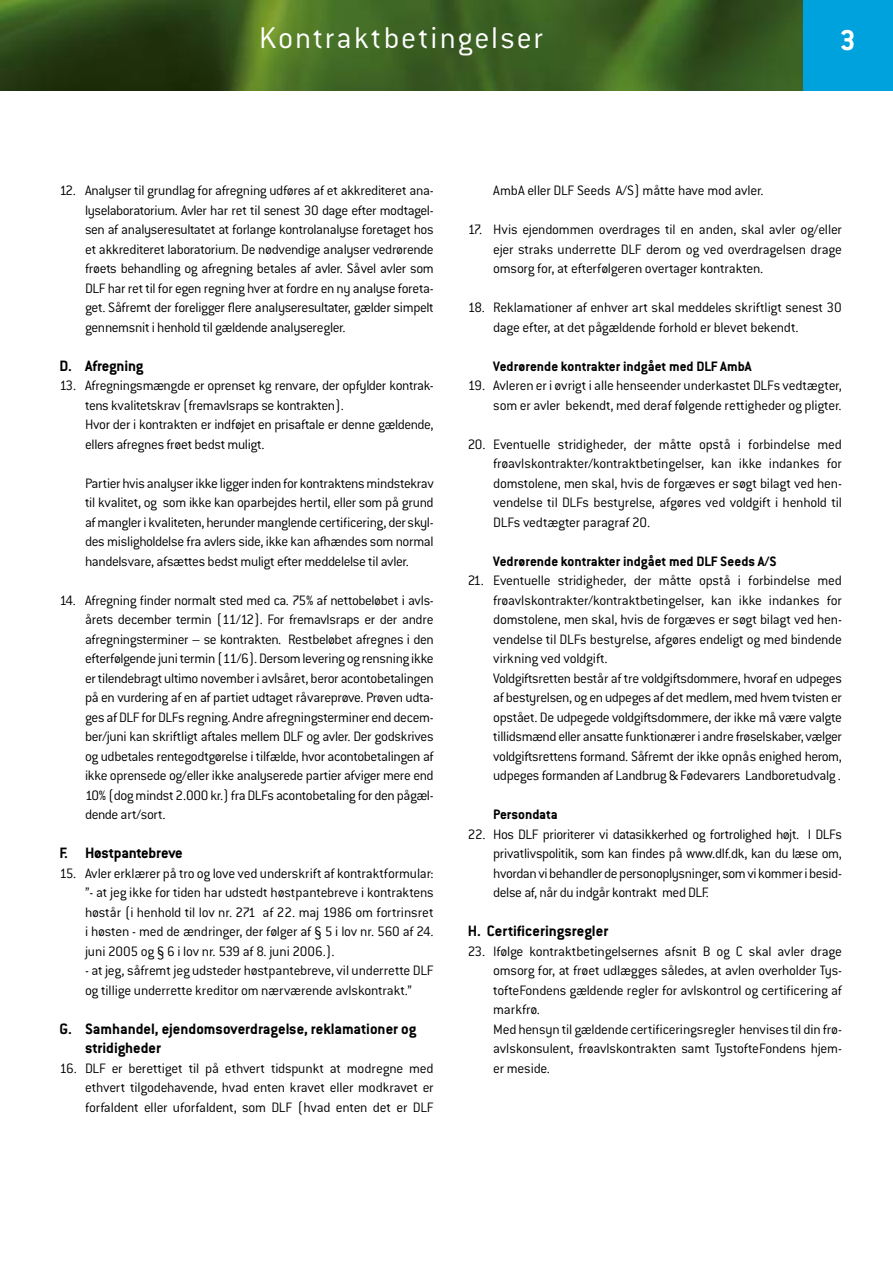
<style>
.page{position:relative;width:893px;height:1263px;background:#fff}
.page>*{position:absolute;margin:0;border:0;box-sizing:border-box;transform-origin:0 0}
.t1{font:300 33px "Conduit ITC Std";letter-spacing:.055em;color:#fff}
.t2{font:700 31.5px "Conduit ITC Std";color:#fff}
.t3{font:700 16.5px/19.5px "Conduit ITC Std";color:#000}
.t4{font:300 15px/19.5px "Conduit ITC Std";letter-spacing:-.015em;color:#000;text-align:justify}
.t5{font:700 15px "Conduit ITC Std";color:#000}
</style>
<div class="page">
<div style="left:803px;top:0;width:90px;height:90px;background:#00a2dd"></div>
<img style="left:0;top:0;width:803px;height:90px">
<h1 class="t1" style="left:259px;top:18px;width:285px">Kontraktbetingelser</h1>
<h2 class="t2" style="left:840px;top:21px;width:17px">3</h2>
<p class="t4" style="left:85px;top:180px;width:350px;text-indent:-26px">12. Analyser til grundlag for afregning udføres af et akkrediteret ana&shy;lyselaboratorium. Avler har ret til senest 30 dage efter modtagel&shy;sen af analyseresultatet at forlange kontrolanalyse foretaget hos et akkrediteret laboratorium. De nødvendige analyser vedrørende frøets behandling og afregning betales af avler. Såvel avler som DLF har ret til for egen regning hver at fordre en ny analyse foreta&shy;get. Såfremt der foreligger flere analyseresultater, gælder simpelt gennemsnit i henhold til gældende analyseregler.</p>
<p class="t3" style="left:60px;top:355px;width:85px">D. Afregning</p>
<p class="t4" style="left:85px;top:375px;width:350px;text-align:left;text-indent:-26px">13. Afregningsmængde er oprenset kg renvare, der opfylder kontrak&shy;tens kvalitetskrav (fremavlsraps se kontrakten).<br>Hvor der i kontrakten er indføjet en prisaftale er denne gældende, ellers afregnes frøet bedst muligt.</p>
<p class="t4" style="left:85px;top:473px;width:350px">Partier hvis analyser ikke ligger inden for kontraktens mindstekrav til kvalitet, og som ikke kan oparbejdes hertil, eller som på grund af mangler i kvaliteten, herunder manglende certificering, der skyl&shy;des misligholdelse fra avlers side, ikke kan afhændes som normal handelsvare, afsættes bedst muligt efter meddelelse til avler.</p>
<p class="t4" style="left:85px;top:590px;width:350px;text-indent:-26px">14. Afregning finder normalt sted med ca. 75% af nettobeløbet i avls&shy;årets december termin (11/12). For fremavlsraps er der andre afregningsterminer – se kontrakten. Restbeløbet afregnes i den efterfølgende juni termin (11/6). Dersom levering og rensning ikke er tilendebragt ultimo november i avlsåret, beror acontobetalingen på en vurdering af en af partiet udtaget råvareprøve. Prøven udta&shy;ges af DLF for DLFs regning. Andre afregningsterminer end decem&shy;ber/juni kan skriftligt aftales mellem DLF og avler. Der godskrives og udbetales rentegodtgørelse i tilfælde, hvor acontobetalingen af ikke oprensede og/eller ikke analyserede partier afviger mere end 10% (dog mindst 2.000 kr.) fra DLFs acontobetaling for den pågæl&shy;dende art/sort.</p>
<p class="t3" style="left:60px;top:843px;width:125px">F. Høstpantebreve</p>
<p class="t4" style="left:85px;top:863px;width:350px;text-indent:-26px">15. Avler erklærer på tro og love ved underskrift af kontraktformular: ”- at jeg ikke for tiden har udstedt høstpantebreve i kontraktens høstår (i henhold til lov nr. 271 af 22. maj 1986 om fortrinsret i høsten - med de ændringer, der følger af § 5 i lov nr. 560 af 24. juni 2005 og § 6 i lov nr. 539 af 8. juni 2006.).</p>
<p class="t4" style="left:85px;top:960px;width:350px">- at jeg, såfremt jeg udsteder høstpantebreve, vil underrette DLF og tillige underrette kreditor om nærværende avlskontrakt.”</p>
<p class="t3" style="left:85px;top:1018px;width:333px;text-indent:-26px">G. Samhandel, ejendomsoverdragelse, reklamationer og stridigheder</p>
<p class="t4" style="left:85px;top:1058px;width:350px;text-indent:-26px">16. DLF er berettiget til på ethvert tidspunkt at modregne med ethvert tilgodehavende, hvad enten kravet eller modkravet er forfaldent eller uforfaldent, som DLF (hvad enten det er DLF</p>
<p class="t4" style="left:493px;top:180px;width:272px">AmbA eller DLF Seeds A/S) måtte have mod avler.</p>
<p class="t4" style="left:493px;top:219px;width:350px;text-indent:-26px">17. Hvis ejendommen overdrages til en anden, skal avler og/eller ejer straks underrette DLF derom og ved overdragelsen drage omsorg for, at efterfølgeren overtager kontrakten.</p>
<p class="t4" style="left:493px;top:297px;width:350px;text-indent:-26px">18. Reklamationer af enhver art skal meddeles skriftligt senest 30 dage efter, at det pågældende forhold er blevet bekendt.</p>
<p class="t5" style="left:493px;top:357px;width:260px">Vedrørende kontrakter indgået med DLF AmbA</p>
<p class="t4" style="left:468px;top:375px;width:376px;text-align:right">19. Avleren er i øvrigt i alle henseender underkastet DLFs vedtægter, som er avler bekendt, med deraf følgende rettigheder og pligter.</p>
<p class="t4" style="left:493px;top:434px;width:350px;text-indent:-26px">20. Eventuelle stridigheder, der måtte opstå i forbindelse med frøavlskontrakter/kontraktbetingelser, kan ikke indankes for domstolene, men skal, hvis de forgæves er søgt bilagt ved hen&shy;vendelse til DLFs bestyrelse, afgøres ved voldgift i henhold til DLFs vedtægter paragraf 20.</p>
<p class="t5" style="left:493px;top:552px;width:285px">Vedrørende kontrakter indgået med DLF Seeds A/S</p>
<p class="t4" style="left:493px;top:570px;width:350px;text-align:left;text-indent:-26px">21. Eventuelle stridigheder, der måtte opstå i forbindelse med frøavlskontrakter/kontraktbetingelser, kan ikke indankes for domstolene, men skal, hvis de forgæves er søgt bilagt ved hen&shy;vendelse til DLFs bestyrelse, afgøres endeligt og med bindende virkning ved voldgift.<br>Voldgiftsretten består af tre voldgiftsdommere, hvoraf en udpeges af bestyrelsen, og en udpeges af det medlem, med hvem tvisten er opstået. De udpegede voldgiftsdommere, der ikke må være valgte tillidsmænd eller ansatte funktionærer i andre frøselskaber, vælger voldgiftsrettens formand. Såfremt der ikke opnås enighed herom, udpeges formanden af Landbrug &amp; Fødevarers Landboretudvalg .</p>
<p class="t5" style="left:493px;top:805px;width:66px">Persondata</p>
<p class="t4" style="left:493px;top:824px;width:350px;text-indent:-26px">22. Hos DLF prioriterer vi datasikkerhed og fortrolighed højt. I DLFs privatlivspolitik, som kan findes på www.dlf.dk, kan du læse om, hvordan vi behandler de personoplysninger, som vi kommer i besid&shy;delse af, når du indgår kontrakt med DLF.</p>
<p class="t3" style="left:468px;top:921px;width:142px">H. Certificeringsregler</p>
<p class="t4" style="left:493px;top:941px;width:350px;text-align:left;text-indent:-26px">23. Ifølge kontraktbetingelsernes afsnit B og C skal avler drage omsorg for, at frøet udlægges således, at avlen overholder Tys&shy;tofteFondens gældende regler for avlskontrol og certificering af markfrø.<br>Med hensyn til gældende certificeringsregler henvises til din frø&shy;avlskonsulent, frøavlskontrakten samt TystofteFondens hjem&shy;er meside.</p>
</div>
